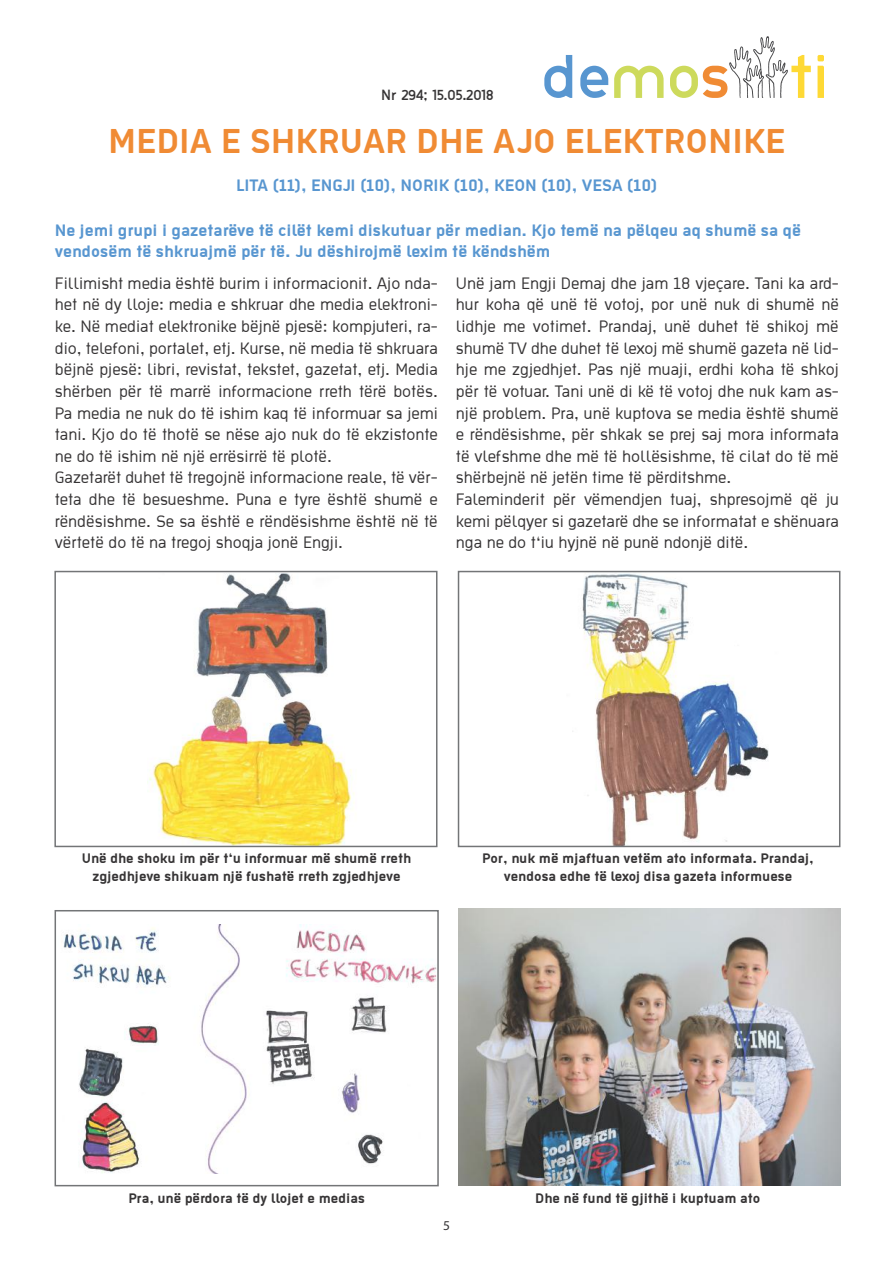
<style>
.page{position:relative;width:893px;height:1263px;background:#fff}
.page>*{position:absolute;margin:0;border:0;box-sizing:border-box;transform-origin:0 0}
.t1{font:700 37.5px "Ekstropia";color:#f08b34}
.t2{font:18px/21.6px "Ekstropia";color:#363435}
.t3{font:700 18px/21.6px "Ekstropia";color:#5896d0}
.t4{font:700 15px/18px "Ekstropia";color:#363435;text-align:center}
.t5{font:13.5px "Thelbi Kujtesa";color:#363435}
.t6{font:13.5px "Myriad Pro";color:#363435}
</style>
<div class="page">
<svg style="left:544px;top:55px;width:28px;height:43px"></svg>
<svg style="left:580px;top:66px;width:28px;height:32px"></svg>
<svg style="left:614px;top:66px;width:50px;height:32px"></svg>
<svg style="left:817px;top:55px;width:7px;height:43px"></svg>
<svg style="left:670px;top:36px;width:141px;height:62px"></svg>
<img style="left:63px;top:925px;width:373px;height:248px">
<div style="left:55px;top:910px;width:384px;height:276px;border:2px solid #737577"></div>
<img style="left:459px;top:909px;width:381px;height:276px">
<img style="left:149px;top:574px;width:206px;height:270px">
<div style="left:54px;top:571px;width:383px;height:276px;border:2px solid #737577"></div>
<img style="left:572px;top:574px;width:197px;height:270px">
<div style="left:458px;top:571px;width:382px;height:276px;border:2px solid #737577"></div>
<p class="t5" style="left:381px;top:85px;width:114px">Nr 294; 15.05.2018</p>
<h1 class="t1" style="left:108px;top:119px;width:679px">MEDIA E SHKRUAR DHE AJO ELEKTRONIKE</h1>
<p class="t3" style="left:236px;top:174px;width:423px">LITA (11), ENGJI (10), NORIK (10), KEON (10), VESA (10)</p>
<p class="t3" style="left:55px;top:218px;width:748px">Ne jemi grupi i gazetarëve të cilët kemi diskutuar për median. Kjo temë na pëlqeu aq shumë sa që vendosëm të shkruajmë për të. Ju dëshirojmë lexim të këndshëm</p>
<p class="t2" style="left:55px;top:272px;width:385px">Fillimisht media është burim i informacionit. Ajo nda&shy;het në dy lloje: media e shkruar dhe media elektroni&shy;ke. Në mediat elektronike bëjnë pjesë: kompjuteri, ra&shy;dio, telefoni, portalet, etj. Kurse, në media të shkruara bëjnë pjesë: libri, revistat, tekstet, gazetat, etj. Media shërben për të marrë informacione rreth tërë botës.<br>Pa media ne nuk do të ishim kaq të informuar sa jemi tani. Kjo do të thotë se nëse ajo nuk do të ekzistonte ne do të ishim në një errësirrë të plotë.<br>Gazetarët duhet të tregojnë informacione reale, të vër&shy;teta dhe të besueshme. Puna e tyre është shumë e rëndësishme. Se sa është e rëndësishme është në të vërtetë do të na tregoj shoqja jonë Engji.</p>
<p class="t2" style="left:456px;top:272px;width:385px">Unë jam Engji Demaj dhe jam 18 vjeçare. Tani ka ard&shy;hur koha që unë të votoj, por unë nuk di shumë në lidhje me votimet. Prandaj, unë duhet të shikoj më shumë TV dhe duhet të lexoj më shumë gazeta në lid&shy;hje me zgjedhjet. Pas një muaji, erdhi koha të shkoj për të votuar. Tani unë di kë të votoj dhe nuk kam as&shy;një problem. Pra, unë kuptova se media është shumë e rëndësishme, për shkak se prej saj mora informata të vlefshme dhe më të hollësishme, të cilat do të më shërbejnë në jetën time të përditshme.<br>Faleminderit për vëmendjen tuaj, shpresojmë që ju kemi pëlqyer si gazetarë dhe se informatat e shënuara nga ne do t‘iu hyjnë në punë ndonjë ditë.</p>
<p class="t4" style="left:82px;top:849px;width:331px">Unë dhe shoku im për t‘u informuar më shumë rreth zgjedhjeve shikuam një fushatë rreth zgjedhjeve</p>
<p class="t4" style="left:482px;top:849px;width:333px">Por, nuk më mjaftuan vetëm ato informata. Prandaj, vendosa edhe të lexoj disa gazeta informuese</p>
<p class="t4" style="left:128px;top:1189px;width:238px">Pra, unë përdora të dy llojet e medias</p>
<p class="t6" style="left:443px;top:1217px;width:8px">5</p>
<p class="t4" style="left:535px;top:1188px;width:227px">Dhe në fund të gjithë i kuptuam ato</p>
</div>
